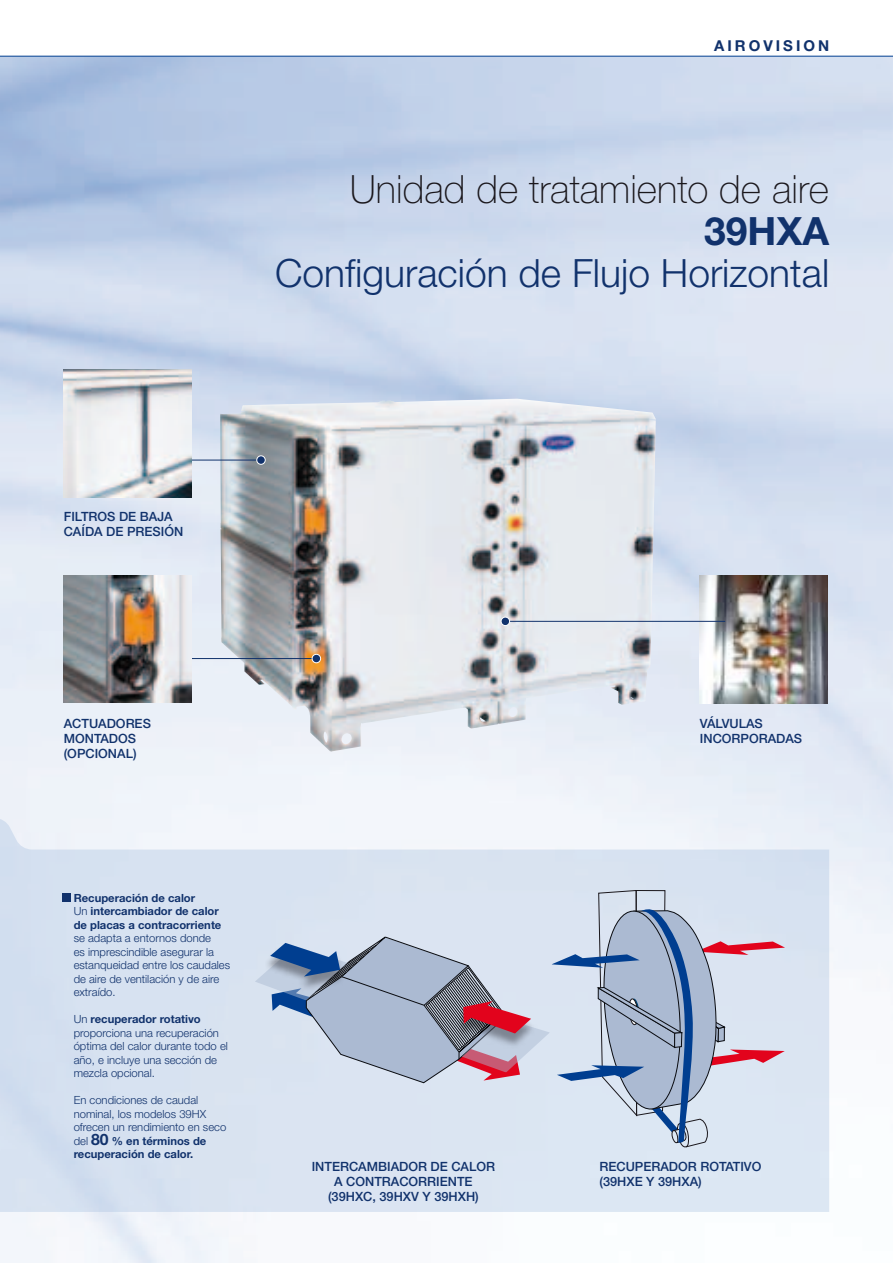
<style>
.page{position:relative;width:893px;height:1263px;background:#fff}
.page>*{position:absolute;margin:0;border:0;box-sizing:border-box;transform-origin:0 0}
.t1{font:300 39px "Helvetica Neue LT Pro";color:#11326c}
.t2{font:100 39px "Helvetica Neue LT Pro";color:#1a171c}
.t3{font:700 39px "Helvetica Neue LT Pro";color:#11326c}
.t4{font:700 15px "Helvetica Neue LT Pro";letter-spacing:.2em;color:#11326c}
.t5{font:500 12.75px/15px "Helvetica Neue LT Pro";color:#11326c}
.t6{font:300 11.25px/13.5px "Helvetica Neue LT Pro";color:#11326c}
.t7{font:700 11.25px/13.5px "Helvetica Neue LT Pro";color:#11326c}
.s1{font-weight:300}
.s2{font-weight:700}
.s3{font-weight:700;font-size:15.75px}
</style>
<div class="page">
<img style="left:0;top:145px;width:893px;height:1118px">
<svg style="left:0;top:55px;width:893px;height:90px;background:#bdcde7"></svg>
<svg style="left:0;top:818px;width:829px;height:394px;background:#dbe4f2"></svg>
<div style="left:62px;top:893px;width:9px;height:9px;background:#11326c"></div>
<svg style="left:255px;top:890px;width:530px;height:257px;background:#c1c9db"></svg>
<img style="left:220px;top:399px;width:436px;height:353px">
<img style="left:700px;top:575px;width:127px;height:128px">
<hr style="left:505px;top:621px;width:220px;height:1px;background:#11326c">
<div style="left:501px;top:617px;width:9px;height:9px;background:#11326c;border-radius:50%"></div>
<div style="left:501px;top:617px;width:9px;height:9px;border:1px solid #fff;border-radius:50%"></div>
<hr style="left:100px;top:460px;width:161px;height:1px;background:#11326c">
<div style="left:257px;top:456px;width:8px;height:8px;background:#11326c;border-radius:50%"></div>
<div style="left:256px;top:455px;width:10px;height:10px;border:1px solid #fff;border-radius:50%"></div>
<hr style="left:155px;top:658px;width:161px;height:1px;background:#11326c">
<div style="left:312px;top:654px;width:9px;height:9px;background:#11326c;border-radius:50%"></div>
<div style="left:312px;top:654px;width:9px;height:9px;border:1px solid #fff;border-radius:50%"></div>
<img style="left:64px;top:370px;width:127px;height:127px">
<img style="left:64px;top:575px;width:127px;height:128px">
<h2 class="t4" style="left:714px;top:37px;width:117px">AIROVISION</h2>
<p class="t5" style="left:64px;top:509px;width:121px">FILTROS DE BAJA<br>CAÍDA DE PRESIÓN</p>
<h1 class="t2" style="left:350px;top:175px;width:481px">Unidad de tratamiento de aire</h1>
<h1 class="t3" style="left:704px;top:209px;width:126px">39HXA</h1>
<h1 class="t1" style="left:275px;top:251px;width:556px">Configuración de Flujo Horizontal</h1>
<p class="t5" style="left:64px;top:716px;width:89px">ACTUADORES<br>MONTADOS (OPCIONAL)</p>
<p class="t5" style="left:700px;top:716px;width:104px">VÁLVULAS<br>INCORPORADAS</p>
<p class="t7" style="left:74px;top:891px;width:149px">Recuperación de calor<br><span class="s1">Un</span> intercambiador de calor de placas a contracorriente</p>
<p class="t6" style="left:74px;top:932px;width:158px">se adapta a entornos donde<br>es imprescindible asegurar la estanqueidad entre los caudales de aire de ventilación y de aire extraído.</p>
<p class="t6" style="left:74px;top:1013px;width:156px">Un <span class="s2">recuperador rotativo </span>proporciona una recuperación óptima del calor durante todo el año, e incluye una sección de mezcla opcional.</p>
<p class="t6" style="left:74px;top:1094px;width:154px">En condiciones de caudal nominal, los modelos 39HX ofrecen un rendimiento en seco del <span class="s3">80</span> <span class="s2">% en términos de recuperación de calor.</span></p>
<p class="t5" style="left:312px;top:1158px;width:185px;text-align:center">INTERCAMBIADOR DE CALOR<br>A CONTRACORRIENTE (39HXC, 39HXV Y 39HXH)</p>
<p class="t5" style="left:599px;top:1158px;width:163px">RECUPERADOR ROTATIVO (39HXE Y 39HXA)</p>
</div>
